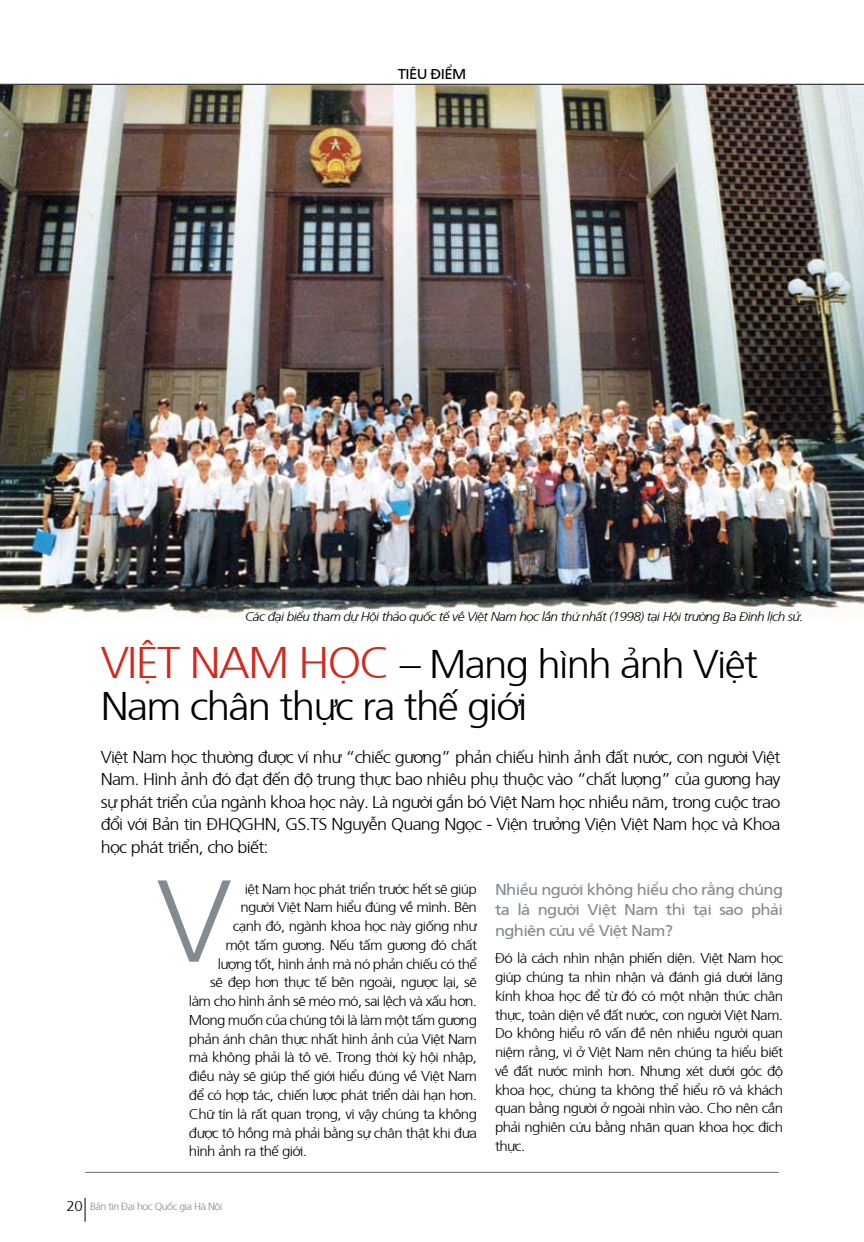
<style>
.page{position:relative;width:864px;height:1242px;background:#fff}
.page>*{position:absolute;margin:0;border:0;box-sizing:border-box;transform-origin:0 0}
.t1{font:300 39.9px/42px "Frutiger";letter-spacing:-.04em;color:#000;scale:1.05 1}
.t2{font:300 17.1px/22.5px "Frutiger";letter-spacing:-.04em;color:#000;text-align:justify;scale:1.05 1}
.t3{font:15.6px/20.7px "Frutiger";letter-spacing:-.04em;color:#828b92;text-align:justify;scale:1.05 1}
.t4{font:300 14.25px/18.8px "Frutiger";letter-spacing:-.04em;color:#000;text-align:justify;scale:1.05 1}
.t5{font:14.25px "Frutiger";letter-spacing:-.04em;color:#000;scale:1.05 1}
.t6{font:italic 300 12.9px "Frutiger";letter-spacing:-.04em;color:#000;scale:1.05 1}
.t7{font:300 10.5px "Frutiger";letter-spacing:-.04em;color:#828b92}
.s1{font-size:44.25px;color:#cf2b1e}
.s2{font-size:14.25px;color:#000}
</style>
<div class="page">
<img style="left:0;top:85px;width:863px;height:534px">
<svg style="left:157px;top:880px;width:74px;height:81px"></svg>
<hr style="left:0;top:84px;width:863px;height:1px;background:#0d0c0d">
<hr style="left:85px;top:1172px;width:693px;height:1px;background:#6d6f71">
<svg style="left:85px;top:1198px;width:1px;height:23px"></svg>
<p class="t5" style="left:397px;top:64px;width:67px">TIÊU ĐIỂM</p>
<p class="t6" style="left:245px;top:608px;width:532px">Các đại biểu tham dự Hội thảo quốc tế về Việt Nam học lần thứ nhất (1998) tại Hội trường Ba Đình lịch sử.</p>
<h1 class="t1" style="left:101px;top:640px;width:627px"><span class="s1">Việt Nam học</span> – Mang hình ảnh Việt<br>Nam chân thực ra thế giới</h1>
<p class="t2" style="left:101px;top:744px;width:648px">Việt Nam học thường được ví như “chiếc gương” phản chiếu hình ảnh đất nước, con người Việt Nam. Hình ảnh đó đạt đến độ trung thực bao nhiêu phụ thuộc vào “chất lượng” của gương hay sự phát triển của ngành khoa học này. Là người gắn bó Việt Nam học nhiều năm, trong cuộc trao đổi với Bản tin ĐHQGHN, GS.TS Nguyễn Quang Ngọc - Viện trưởng Viện Việt Nam học và Khoa học phát triển, cho biết:</p>
<p class="t4" style="left:245px;top:878px;width:222px">iệt Nam học phát triển trước hết sẽ giúp</p>
<p class="t4" style="left:240px;top:897px;width:227px">người Việt Nam hiểu đúng về mình. Bên</p>
<p class="t4" style="left:233px;top:916px;width:234px">cạnh đó, ngành khoa học này giống như</p>
<p class="t4" style="left:225px;top:934px;width:241px">một tấm gương. Nếu tấm gương đó chất</p>
<p class="t4" style="left:218px;top:953px;width:248px">lượng tốt, hình ảnh mà nó phản chiếu có thể</p>
<p class="t4" style="left:210px;top:972px;width:255px">sẽ đẹp hơn thực tế bên ngoài, ngược lại, sẽ</p>
<p class="t4" style="left:189px;top:991px;width:276px">làm cho hình ảnh sẽ méo mó, sai lệch và xấu hơn.</p>
<p class="t4" style="left:189px;top:1009px;width:276px">Mong muốn của chúng tôi là làm một tấm gương</p>
<p class="t4" style="left:189px;top:1028px;width:275px">phản ánh chân thực nhất hình ảnh của Việt Nam</p>
<p class="t4" style="left:189px;top:1047px;width:276px">mà không phải là tô vẽ. Trong thời kỳ hội nhập,</p>
<p class="t4" style="left:189px;top:1066px;width:276px">điều này sẽ giúp thế giới hiểu đúng về Việt Nam</p>
<p class="t4" style="left:189px;top:1084px;width:275px">để có hợp tác, chiến lược phát triển dài hạn hơn.</p>
<p class="t4" style="left:189px;top:1103px;width:276px">Chữ tín là rất quan trọng, vì vậy chúng ta không</p>
<p class="t4" style="left:189px;top:1122px;width:276px">được tô hồng mà phải bằng sự chân thật khi đưa</p>
<p class="t4" style="left:189px;top:1141px;width:114px">hình ảnh ra thế giới.</p>
<p class="t3" style="left:495px;top:878px;width:276px">Nhiều người không hiểu cho rằng chúng ta là người Việt Nam thì tại sao phải nghiên cứu về Việt Nam?</p>
<p class="t4" style="left:495px;top:948px;width:276px">Đó là cách nhìn nhận phiến diện. Việt Nam học giúp chúng ta nhìn nhận và đánh giá dưới lăng kính khoa học để từ đó có một nhận thức chân thực, toàn diện về đất nước, con người Việt Nam.<br>Do không hiểu rõ vấn đề nên nhiều người quan niệm rằng, vì ở Việt Nam nên chúng ta hiểu biết về đất nước mình hơn. Nhưng xét dưới góc độ khoa học, chúng ta không thể hiểu rõ và khách quan bằng người ở ngoài nhìn vào. Cho nên cần phải nghiên cứu bằng nhãn quan khoa học đích thực.</p>
<p class="t7" style="left:67px;top:1198px;width:157px"><span class="s2">20</span> Bản tin Đại học Quốc gia Hà Nội</p>
</div>
